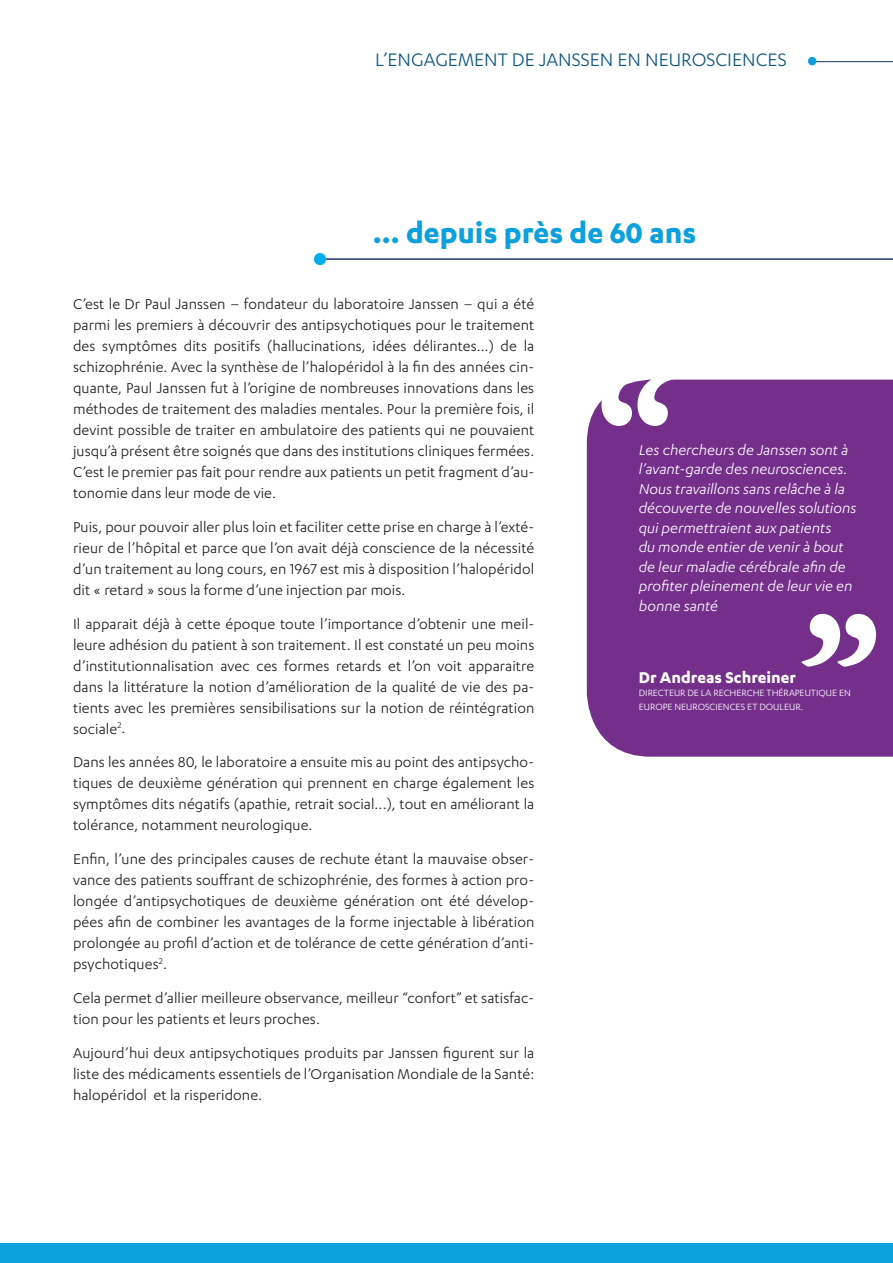
<style>
.page{position:relative;width:893px;height:1263px;background:#fff}
.page>*{position:absolute;margin:0;border:0;box-sizing:border-box;transform-origin:0 0}
.t1{font:700 33px "Karbon";color:#0ca0dc}
.t2{font:21px "Karbon";color:#0f5781}
.t3{font:700 18px "Karbon";color:#fff}
.t4{font:16.5px/21px "Karbon";letter-spacing:.005em;color:#231f20;text-align:justify}
.t5{font:italic 16.5px/19.5px "Karbon";color:#fff}
.t6{font:10.5px/13.5px "Karbon";color:#fff}
</style>
<div class="page">
<div style="left:0;top:1243px;width:893px;height:20px;background:#0ca0dc"></div>
<hr style="left:812px;top:61px;width:81px;height:1px;background:#193667">
<div style="left:808px;top:57px;width:8px;height:8px;background:#0ca0dc;border-radius:50%"></div>
<div style="left:587px;top:380px;width:306px;height:377px;background:#742f8b"></div>
<svg style="left:601px;top:379px;width:75px;height:47px"></svg>
<svg style="left:801px;top:614px;width:75px;height:53px"></svg>
<div style="left:314px;top:253px;width:12px;height:12px;background:#00aeef;border-radius:50%"></div>
<hr style="left:326px;top:258px;width:567px;height:2px;background:#193667">
<p class="t2" style="left:375px;top:48px;width:413px">L’ENGAGEMENT DE JANSSEN EN NEUROSCIENCES</p>
<h1 class="t1" style="left:373px;top:214px;width:325px">... depuis près de 60 ans</h1>
<p class="t4" style="left:73px;top:293px;width:463px">C’est le Dr Paul Janssen – fondateur du laboratoire Janssen – qui a été parmi les premiers à découvrir des antipsychotiques pour le traitement des symptômes dits positifs (hallucinations, idées délirantes…) de la schizophrénie. Avec la synthèse de l’halopéridol à la fin des années cin&shy;quante, Paul Janssen fut à l’origine de nombreuses innovations dans les méthodes de traitement des maladies mentales. Pour la première fois, il devint possible de traiter en ambulatoire des patients qui ne pouvaient jusqu’à présent être soignés que dans des institutions cliniques fermées.<br>C’est le premier pas fait pour rendre aux patients un petit fragment d’au&shy;tonomie dans leur mode de vie.</p>
<p class="t4" style="left:73px;top:516px;width:463px">Puis, pour pouvoir aller plus loin et faciliter cette prise en charge à l’exté&shy;rieur de l’hôpital et parce que l’on avait déjà conscience de la nécessité d’un traitement au long cours, en 1967 est mis à disposition l’halopéridol dit « retard » sous la forme d’une injection par mois.</p>
<p class="t4" style="left:73px;top:612px;width:463px">Il apparait déjà à cette époque toute l’importance d’obtenir une meil&shy;leure adhésion du patient à son traitement. Il est constaté un peu moins d’institutionnalisation avec ces formes retards et l’on voit apparaitre dans la littérature la notion d’amélioration de la qualité de vie des pa&shy;tients avec les premières sensibilisations sur la notion de réintégration sociale<sup>2</sup>.</p>
<p class="t4" style="left:73px;top:751px;width:463px">Dans les années 80, le laboratoire a ensuite mis au point des antipsycho&shy;tiques de deuxième génération qui prennent en charge également les symptômes dits négatifs (apathie, retrait social...), tout en améliorant la tolérance, notamment neurologique.</p>
<p class="t4" style="left:73px;top:848px;width:463px">Enfin, l’une des principales causes de rechute étant la mauvaise obser&shy;vance des patients souffrant de schizophrénie, des formes à action pro&shy;longée d’antipsychotiques de deuxième génération ont été dévelop&shy;pées afin de combiner les avantages de la forme injectable à libération prolongée au profil d’action et de tolérance de cette génération d’anti&shy;psychotiques<sup>2</sup>.</p>
<p class="t4" style="left:73px;top:987px;width:463px">Cela permet d’allier meilleure observance, meilleur “confort” et satisfac&shy;tion pour les patients et leurs proches.</p>
<p class="t4" style="left:73px;top:1041px;width:463px">Aujourd’hui deux antipsychotiques produits par Janssen figurent sur la liste des médicaments essentiels de l’Organisation Mondiale de la Santé: halopéridol et la risperidone.</p>
<p class="t5" style="left:639px;top:439px;width:219px">Les chercheurs de Janssen sont à l’avant-garde des neurosciences.<br>Nous travaillons sans relâche à la découverte de nouvelles solutions qui permettraient aux patients<br>du monde entier de venir à bout de leur maladie cérébrale afin de profiter pleinement de leur vie en bonne santé</p>
<p class="t3" style="left:639px;top:667px;width:159px">Dr Andreas Schreiner</p>
<p class="t6" style="left:639px;top:686px;width:214px">DIRECTEUR DE LA RECHERCHE THÉRAPEUTIQUE EN<br>EUROPE NEUROSCIENCES ET DOULEUR.</p>
</div>
